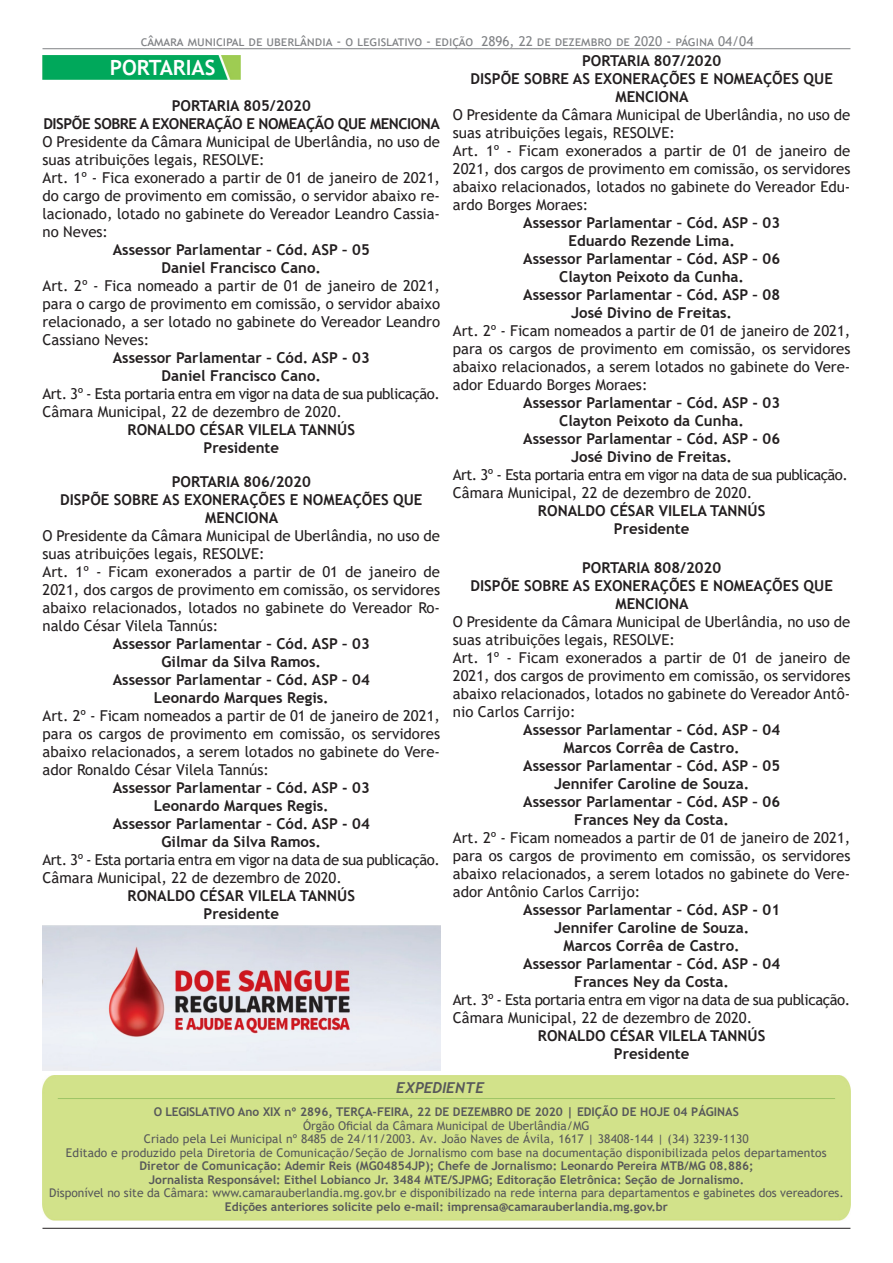
<style>
.page{position:relative;width:893px;height:1263px;background:#fff}
.page>*{position:absolute;margin:0;border:0;box-sizing:border-box;transform-origin:0 0}
.t1{font:700 21px "Trebuchet MS";color:#fff}
.t2{font:15px/18px "Trebuchet MS";color:#231f20;text-align:justify}
.t3{font:700 15px/18px "Trebuchet MS";color:#231f20;text-align:center}
.t4{font:15px "Trebuchet MS";letter-spacing:-.03em;color:#231f20}
.t5{font:15px "Trebuchet MS";letter-spacing:-.04em;color:#231f20}
.t6{font:700 15px "Trebuchet MS";letter-spacing:-.03em;color:#231f20}
.t7{font:italic 700 15px "Trebuchet";color:#57585a}
.t8{font:13.5px "Trebuchet MS";color:#808285}
.t9{font:12px/13.5px "Trebuchet MS";letter-spacing:.01em;color:#57585a;text-align:center}
.t10{font:700 12px "Trebuchet MS";color:#57585a}
.s1{font-weight:700}
</style>
<div class="page">
<hr style="left:43px;top:48px;width:807px;height:1px;background:#808285">
<hr style="left:42px;top:1228px;width:808px;height:1px;background:#231f20">
<hr style="left:58px;top:1098px;width:777px;height:1px;background:#9ec566">
<img style="left:43px;top:55px;width:197px;height:24px">
<img style="left:43px;top:926px;width:397px;height:144px">
<p class="t8" style="left:141px;top:32px;width:614px">câmara municipal de uberlândia - o legislativo - edição 2896, 22 de dezembro de 2020 - página 04/04</p>
<p class="t1" style="left:110px;top:55px;width:107px">PORTARIAS</p>
<p class="t3" style="left:172px;top:97px;width:141px">PORTARIA 805/2020</p>
<p class="t6" style="left:43px;top:114px;width:398px">DISPÕE SOBRE A EXONERAÇÃO E NOMEAÇÃO QUE MENCIONA</p>
<p class="t2" style="left:43px;top:133px;width:399px">O Presidente da Câmara Municipal de Uberlândia, no uso de suas atribuições legais, RESOLVE:</p>
<p class="t2" style="left:43px;top:169px;width:399px">Art. 1º - Fica exonerado a partir de 01 de janeiro de 2021, do cargo de provimento em comissão, o servidor abaixo re&shy;lacionado, lotado no gabinete do Vereador Leandro Cassia&shy;no Neves:</p>
<p class="t3" style="left:113px;top:241px;width:258px">Assessor Parlamentar – Cód. ASP – 05</p>
<p class="t3" style="left:162px;top:259px;width:161px">Daniel Francisco Cano.</p>
<p class="t2" style="left:43px;top:277px;width:399px">Art. 2º - Fica nomeado a partir de 01 de janeiro de 2021, para o cargo de provimento em comissão, o servidor abaixo relacionado, a ser lotado no gabinete do Vereador Leandro Cassiano Neves:</p>
<p class="t3" style="left:113px;top:349px;width:258px">Assessor Parlamentar – Cód. ASP - 03</p>
<p class="t3" style="left:162px;top:367px;width:161px">Daniel Francisco Cano.</p>
<p class="t4" style="left:43px;top:384px;width:399px">Art. 3º - Esta portaria entra em vigor na data de sua publicação.</p>
<p class="t2" style="left:43px;top:403px;width:301px">Câmara Municipal, 22 de dezembro de 2020.</p>
<p class="t3" style="left:128px;top:421px;width:229px">RONALDO CÉSAR VILELA TANNÚS</p>
<p class="t3" style="left:204px;top:439px;width:77px">Presidente</p>
<p class="t3" style="left:172px;top:473px;width:141px">PORTARIA 806/2020</p>
<p class="t3" style="left:60px;top:491px;width:364px">DISPÕE SOBRE AS EXONERAÇÕES E NOMEAÇÕES QUE<br>MENCIONA</p>
<p class="t2" style="left:43px;top:527px;width:399px">O Presidente da Câmara Municipal de Uberlândia, no uso de suas atribuições legais, RESOLVE:</p>
<p class="t2" style="left:43px;top:563px;width:399px">Art. 1º - Ficam exonerados a partir de 01 de janeiro de 2021, dos cargos de provimento em comissão, os servidores abaixo relacionados, lotados no gabinete do Vereador Ro&shy;naldo César Vilela Tannús:</p>
<p class="t3" style="left:113px;top:635px;width:258px">Assessor Parlamentar – Cód. ASP – 03</p>
<p class="t3" style="left:162px;top:653px;width:161px">Gilmar da Silva Ramos.</p>
<p class="t3" style="left:113px;top:671px;width:258px">Assessor Parlamentar – Cód. ASP – 04</p>
<p class="t3" style="left:154px;top:689px;width:176px">Leonardo Marques Regis.</p>
<p class="t2" style="left:43px;top:707px;width:399px">Art. 2º - Ficam nomeados a partir de 01 de janeiro de 2021, para os cargos de provimento em comissão, os servidores abaixo relacionados, a serem lotados no gabinete do Vere&shy;ador Ronaldo César Vilela Tannús:</p>
<p class="t3" style="left:113px;top:779px;width:258px">Assessor Parlamentar – Cód. ASP - 03</p>
<p class="t3" style="left:154px;top:797px;width:176px">Leonardo Marques Regis.</p>
<p class="t3" style="left:113px;top:815px;width:258px">Assessor Parlamentar – Cód. ASP - 04</p>
<p class="t3" style="left:162px;top:833px;width:161px">Gilmar da Silva Ramos.</p>
<p class="t4" style="left:43px;top:851px;width:399px">Art. 3º - Esta portaria entra em vigor na data de sua publicação.</p>
<p class="t2" style="left:43px;top:869px;width:301px">Câmara Municipal, 22 de dezembro de 2020.</p>
<p class="t3" style="left:128px;top:887px;width:229px">RONALDO CÉSAR VILELA TANNÚS</p>
<p class="t3" style="left:204px;top:905px;width:77px">Presidente</p>
<p class="t3" style="left:582px;top:52px;width:141px">PORTARIA 807/2020</p>
<p class="t3" style="left:470px;top:70px;width:364px">DISPÕE SOBRE AS EXONERAÇÕES E NOMEAÇÕES QUE<br>MENCIONA</p>
<p class="t2" style="left:453px;top:106px;width:399px">O Presidente da Câmara Municipal de Uberlândia, no uso de suas atribuições legais, RESOLVE:</p>
<p class="t2" style="left:453px;top:142px;width:399px">Art. 1º - Ficam exonerados a partir de 01 de janeiro de 2021, dos cargos de provimento em comissão, os servidores abaixo relacionados, lotados no gabinete do Vereador Edu&shy;ardo Borges Moraes:</p>
<p class="t3" style="left:523px;top:214px;width:258px">Assessor Parlamentar – Cód. ASP – 03</p>
<p class="t3" style="left:568px;top:232px;width:168px">Eduardo Rezende Lima.</p>
<p class="t3" style="left:523px;top:250px;width:258px">Assessor Parlamentar – Cód. ASP – 06</p>
<p class="t3" style="left:559px;top:268px;width:186px">Clayton Peixoto da Cunha.</p>
<p class="t3" style="left:523px;top:286px;width:258px">Assessor Parlamentar – Cód. ASP – 08</p>
<p class="t3" style="left:571px;top:304px;width:162px">José Divino de Freitas.</p>
<p class="t2" style="left:453px;top:322px;width:399px">Art. 2º - Ficam nomeados a partir de 01 de janeiro de 2021, para os cargos de provimento em comissão, os servidores abaixo relacionados, a serem lotados no gabinete do Vere&shy;ador Eduardo Borges Moraes:</p>
<p class="t3" style="left:523px;top:394px;width:258px">Assessor Parlamentar – Cód. ASP - 03</p>
<p class="t3" style="left:559px;top:412px;width:186px">Clayton Peixoto da Cunha.</p>
<p class="t3" style="left:523px;top:430px;width:258px">Assessor Parlamentar – Cód. ASP - 06</p>
<p class="t3" style="left:571px;top:448px;width:162px">José Divino de Freitas.</p>
<p class="t5" style="left:453px;top:466px;width:396px">Art. 3º - Esta portaria entra em vigor na data de sua publicação.</p>
<p class="t2" style="left:453px;top:484px;width:301px">Câmara Municipal, 22 de dezembro de 2020.</p>
<p class="t3" style="left:538px;top:502px;width:229px">RONALDO CÉSAR VILELA TANNÚS</p>
<p class="t3" style="left:614px;top:520px;width:77px">Presidente</p>
<p class="t3" style="left:582px;top:558px;width:141px">PORTARIA 808/2020</p>
<p class="t3" style="left:470px;top:576px;width:364px">DISPÕE SOBRE AS EXONERAÇÕES E NOMEAÇÕES QUE<br>MENCIONA</p>
<p class="t2" style="left:453px;top:612px;width:399px">O Presidente da Câmara Municipal de Uberlândia, no uso de suas atribuições legais, RESOLVE:</p>
<p class="t2" style="left:453px;top:648px;width:399px">Art. 1º - Ficam exonerados a partir de 01 de janeiro de 2021, dos cargos de provimento em comissão, os servidores abaixo relacionados, lotados no gabinete do Vereador Antô&shy;nio Carlos Carrijo:</p>
<p class="t3" style="left:523px;top:720px;width:258px">Assessor Parlamentar – Cód. ASP – 04</p>
<p class="t3" style="left:564px;top:738px;width:178px">Marcos Corrêa de Castro.</p>
<p class="t3" style="left:523px;top:756px;width:258px">Assessor Parlamentar – Cód. ASP – 05</p>
<p class="t3" style="left:554px;top:774px;width:197px">Jennifer Caroline de Souza.</p>
<p class="t3" style="left:523px;top:792px;width:258px">Assessor Parlamentar – Cód. ASP – 06</p>
<p class="t3" style="left:574px;top:810px;width:156px">Frances Ney da Costa.</p>
<p class="t2" style="left:453px;top:828px;width:399px">Art. 2º - Ficam nomeados a partir de 01 de janeiro de 2021, para os cargos de provimento em comissão, os servidores abaixo relacionados, a serem lotados no gabinete do Vere&shy;ador Antônio Carlos Carrijo:</p>
<p class="t3" style="left:523px;top:900px;width:258px">Assessor Parlamentar – Cód. ASP - 01</p>
<p class="t3" style="left:554px;top:918px;width:197px">Jennifer Caroline de Souza.</p>
<p class="t3" style="left:564px;top:936px;width:178px">Marcos Corrêa de Castro.</p>
<p class="t3" style="left:523px;top:954px;width:258px">Assessor Parlamentar – Cód. ASP - 04</p>
<p class="t3" style="left:574px;top:972px;width:156px">Frances Ney da Costa.</p>
<p class="t4" style="left:453px;top:990px;width:399px">Art. 3º - Esta portaria entra em vigor na data de sua publicação.</p>
<p class="t2" style="left:453px;top:1008px;width:301px">Câmara Municipal, 22 de dezembro de 2020.</p>
<p class="t3" style="left:538px;top:1026px;width:229px">RONALDO CÉSAR VILELA TANNÚS</p>
<p class="t3" style="left:614px;top:1044px;width:77px">Presidente</p>
<p class="t7" style="left:396px;top:1078px;width:90px">EXPEDIENTE</p>
<p class="t10" style="left:154px;top:1105px;width:587px">O LEGISLATIVO Ano XIX nº 2896, TERÇA-FEIRA, 22 DE DEZEMBRO DE 2020 | EDIÇÃO DE HOJE 04 PÁGINAS</p>
<p class="t9" style="left:303px;top:1119px;width:288px">Órgão Oficial da Câmara Municipal de Uberlândia/MG</p>
<p class="t9" style="left:144px;top:1132px;width:606px">Criado pela Lei Municipal nº 8485 de 24/11/2003. Av. João Naves de Ávila, 1617 | 38408-144 | (34) 3239-1130</p>
<p class="t9" style="left:66px;top:1146px;width:762px">Editado e produzido pela Diretoria de Comunicação/Seção de Jornalismo com base na documentação disponibilizada pelos departamentos</p>
<p class="t10" style="left:139px;top:1159px;width:616px">Diretor de Comunicação: Ademir Reis (MG04854JP); Chefe de Jornalismo: Leonardo Pereira MTB/MG 08.886;</p>
<p class="t10" style="left:149px;top:1172px;width:597px">Jornalista Responsável: Eithel Lobianco Jr. 3484 MTE/SJPMG; Editoração Eletrônica: Seção de Jornalismo.</p>
<p class="t9" style="left:49px;top:1186px;width:796px">Disponível no site da Câmara: www.camarauberlandia.mg.gov.br e disponibilizado na rede interna para departamentos e gabinetes dos vereadores.<br><span class="s1">Edições anteriores solicite pelo e-mail: imprensa@camarauberlandia.mg.gov.br</span></p>
</div>
